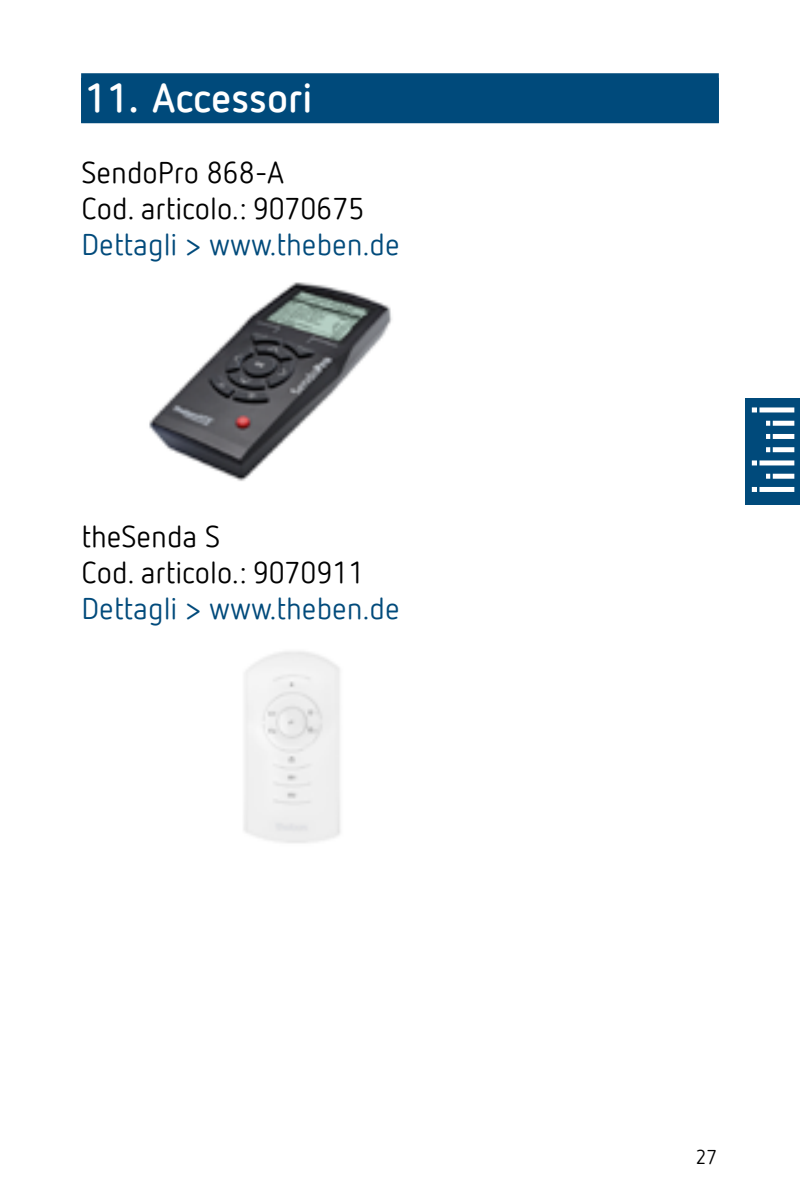
<style>
.page{position:relative;width:800px;height:1200px;background:#fff}
.page>*{position:absolute;margin:0;border:0;box-sizing:border-box;transform-origin:0 0}
.t1{font:700 40px "Netto Offc Pro";color:#fff}
.t2{font:30px/36px "Netto Offc Pro";color:#000}
.t3{font:30px "Netto Offc Pro";color:#004a7b}
.t4{font:20px "Netto Offc Pro";color:#000}
</style>
<div class="page">
<div style="left:745px;top:398px;width:55px;height:106px;background:#004a7b"></div>
<div style="left:752px;top:407px;width:42px;height:5px;background:#fff"></div>
<div style="left:766px;top:421px;width:28px;height:5px;background:#fff"></div>
<div style="left:766px;top:434px;width:28px;height:5px;background:#fff"></div>
<div style="left:766px;top:447px;width:28px;height:5px;background:#fff"></div>
<div style="left:766px;top:474px;width:28px;height:5px;background:#fff"></div>
<div style="left:752px;top:460px;width:42px;height:5px;background:#fff"></div>
<div style="left:752px;top:487px;width:42px;height:5px;background:#fff"></div>
<hr style="left:757px;top:406px;width:3px;height:92px;background:#004a7b">
<hr style="left:770px;top:419px;width:3px;height:36px;background:#004a7b">
<hr style="left:770px;top:470px;width:3px;height:14px;background:#004a7b">
<div style="left:81px;top:73px;width:638px;height:50px;background:#004a7b"></div>
<img style="left:149px;top:282px;width:243px;height:199px">
<img style="left:243px;top:651px;width:98px;height:192px">
<h1 class="t1" style="left:85px;top:71px;width:229px">11. Accessori</h1>
<p class="t2" style="left:82px;top:153px;width:284px">SendoPro 868-A<br>Cod. articolo.: 9070675</p>
<p class="t3" style="left:82px;top:225px;width:320px">Dettagli &gt; www.theben.de</p>
<p class="t2" style="left:82px;top:517px;width:284px">theSenda S<br>Cod. articolo.: 9070911</p>
<p class="t3" style="left:82px;top:589px;width:320px">Dettagli &gt; www.theben.de</p>
<p class="t4" style="left:696px;top:1144px;width:23px">27</p>
</div>
